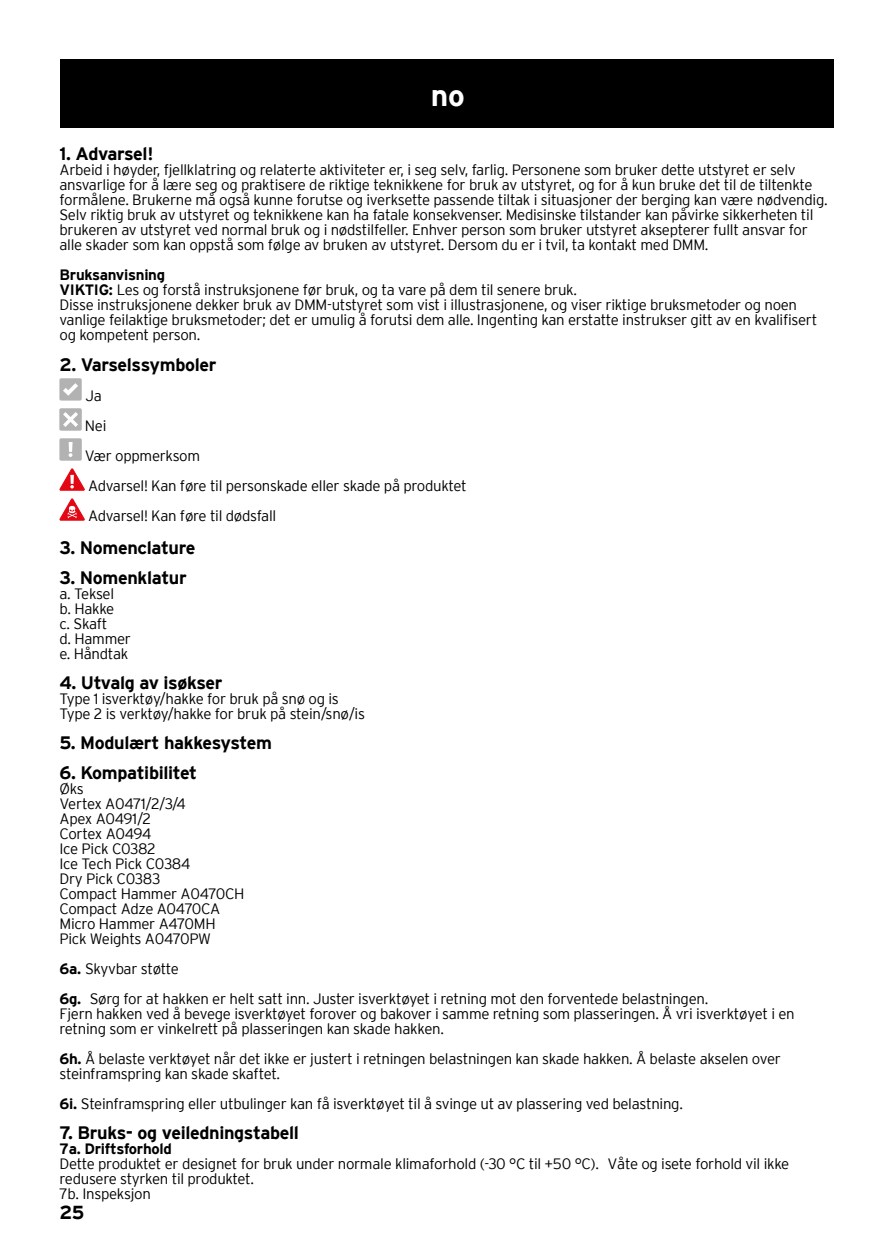
<style>
.page{position:relative;width:893px;height:1259px;background:#fff}
.page>*{position:absolute;margin:0;border:0;box-sizing:border-box;transform-origin:0 0}
.t1{font:700 30px "Interstate";color:#fff}
.t2{font:700 18.9px "Interstate";color:#000}
.t3{font:700 18px "Interstate";letter-spacing:-.02em;color:#000}
.t4{font:300 15px/15px "Interstate";letter-spacing:-.02em;color:#000}
.t5{font:700 15px "Interstate";letter-spacing:-.02em;color:#000}
.s1{font-weight:700}
</style>
<div class="page">
<div style="left:60px;top:60px;width:773px;height:68px;background:#000"></div>
<div style="left:60px;top:379px;width:21px;height:21px;background:#b3b2b2"></div>
<div style="left:60px;top:378px;width:22px;height:22px;border:1px solid #b3b2b2"></div>
<svg style="left:63px;top:383px;width:15px;height:13px"></svg>
<div style="left:60px;top:409px;width:21px;height:21px;background:#b3b2b2"></div>
<div style="left:60px;top:408px;width:22px;height:22px;border:1px solid #b3b2b2"></div>
<svg style="left:63px;top:412px;width:15px;height:15px"></svg>
<div style="left:60px;top:439px;width:21px;height:21px;background:#b3b2b2"></div>
<div style="left:60px;top:438px;width:22px;height:22px;border:1px solid #b3b2b2"></div>
<svg style="left:69px;top:442px;width:4px;height:10px"></svg>
<svg style="left:69px;top:453px;width:3px;height:4px"></svg>
<svg style="left:60px;top:468px;width:25px;height:22px"></svg>
<svg style="left:60px;top:498px;width:25px;height:22px"></svg>
<h1 class="t1" style="left:431px;top:78px;width:36px">no</h1>
<p class="t3" style="left:60px;top:144px;width:95px">1. Advarsel!</p>
<p class="t4" style="left:60px;top:162px;width:770px">Arbeid i høyder, fjellklatring og relaterte aktiviteter er, i seg selv, farlig. Personene som bruker dette utstyret er selv ansvarlige for å lære seg og praktisere de riktige teknikkene for bruk av utstyret, og for å kun bruke det til de tiltenkte formålene. Brukerne må også kunne forutse og iverksette passende tiltak i situasjoner der berging kan være nødvendig.<br>Selv riktig bruk av utstyret og teknikkene kan ha fatale konsekvenser. Medisinske tilstander kan påvirke sikkerheten til brukeren av utstyret ved normal bruk og i nødstilfeller. Enhver person som bruker utstyret aksepterer fullt ansvar for alle skader som kan oppstå som følge av bruken av utstyret. Dersom du er i tvil, ta kontakt med DMM.</p>
<p class="t4" style="left:60px;top:267px;width:759px"><span class="s1">Bruksanvisning<br>VIKTIG:</span> Les og forstå instruksjonene før bruk, og ta vare på dem til senere bruk.<br>Disse instruksjonene dekker bruk av DMM-utstyret som vist i illustrasjonene, og viser riktige bruksmetoder og noen vanlige feilaktige bruksmetoder; det er umulig å forutsi dem alle. Ingenting kan erstatte instrukser gitt av en kvalifisert og kompetent person.</p>
<p class="t3" style="left:60px;top:354px;width:158px">2. Varselssymboler</p>
<p class="t4" style="left:85px;top:380px;width:383px;line-height:30px">Ja<br>Nei<br>Vær oppmerksom<br>Advarsel! Kan føre til personskade eller skade på produktet<br>Advarsel! Kan føre til dødsfall</p>
<p class="t3" style="left:60px;top:537px;width:137px">3. Nomenclature</p>
<p class="t3" style="left:60px;top:567px;width:129px">3. Nomenklatur</p>
<p class="t4" style="left:60px;top:585px;width:73px">a. Teksel<br>b. Hakke<br>c. Skaft<br>d. Hammer e. Håndtak</p>
<p class="t3" style="left:60px;top:672px;width:164px">4. Utvalg av isøkser</p>
<p class="t4" style="left:60px;top:690px;width:307px">Type 1 isverktøy/hakke for bruk på snø og is<br>Type 2 is verktøy/hakke for bruk på stein/snø/is</p>
<p class="t3" style="left:60px;top:732px;width:214px">5. Modulært hakkesystem</p>
<p class="t3" style="left:60px;top:762px;width:139px">6. Kompatibilitet</p>
<p class="t4" style="left:60px;top:780px;width:187px">Øks<br>Vertex A0471/2/3/4<br>Apex A0491/2<br>Cortex A0494<br>Ice Pick C0382<br>Ice Tech Pick C0384<br>Dry Pick C0383<br>Compact Hammer A0470CH<br>Compact Adze A0470CA<br>Micro Hammer A470MH<br>Pick Weights A0470PW</p>
<p class="t4" style="left:60px;top:953px;width:650px;line-height:30px"><span class="s1">6a.</span> Skyvbar støtte<br><span class="s1">6g.</span> Sørg for at hakken er helt satt inn. Juster isverktøyet i retning mot den forventede belastningen.</p>
<p class="t4" style="left:60px;top:1005px;width:737px">Fjern hakken ved å bevege isverktøyet forover og bakover i samme retning som plasseringen. Å vri isverktøyet i en retning som er vinkelrett på plasseringen kan skade hakken.</p>
<p class="t4" style="left:60px;top:1050px;width:723px"><span class="s1">6h.</span> Å belaste verktøyet når det ikke er justert i retningen belastningen kan skade hakken. Å belaste akselen over steinframspring kan skade skaftet.</p>
<p class="t4" style="left:60px;top:1095px;width:625px"><span class="s1">6i.</span> Steinframspring eller utbulinger kan få isverktøyet til å svinge ut av plassering ved belastning.</p>
<p class="t3" style="left:60px;top:1122px;width:241px">7. Bruks- og veiledningstabell</p>
<p class="t5" style="left:60px;top:1140px;width:114px">7a. Driftsforhold</p>
<p class="t4" style="left:60px;top:1155px;width:731px">Dette produktet er designet for bruk under normale klimaforhold (-30 °C til +50 °C). Våte og isete forhold vil ikke redusere styrken til produktet.<br>7b. Inspeksjon</p>
<p class="t2" style="left:60px;top:1201px;width:26px">25</p>
</div>
